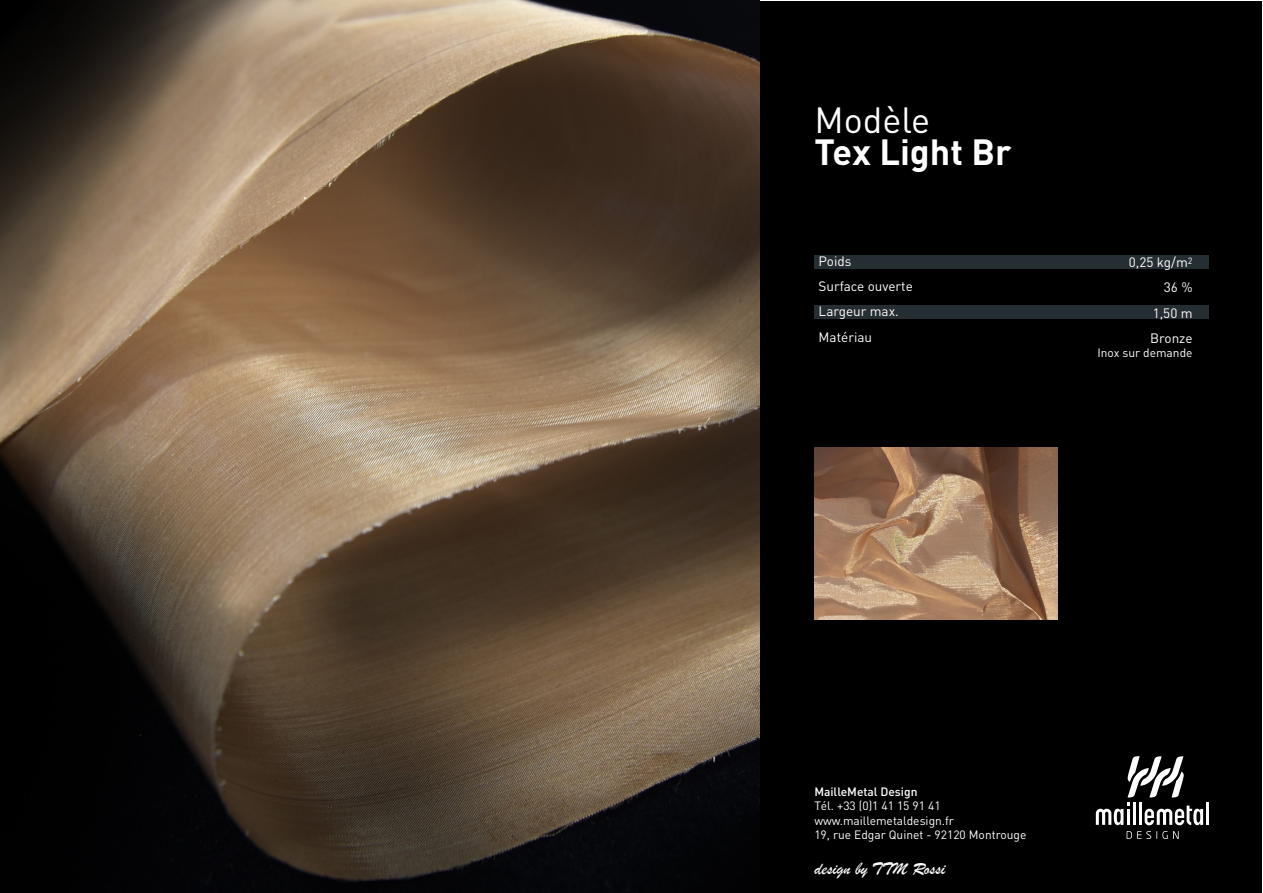
<style>
.page{position:relative;width:1263px;height:893px;background:#fff}
.page>*{position:absolute;margin:0;border:0;box-sizing:border-box;transform-origin:0 0}
.t1{font:700 36px "DIN";color:#fff}
.t2{font:36px "DIN";color:#fff}
.t3{font:18px "Brush Script";color:#fff}
.t4{font:13.5px "DIN";color:#fff}
.t5{font:12px "DIN";color:#fff}
.t6{font:500 12px "DIN";color:#fff}
</style>
<div class="page">
<div style="left:1px;top:1px;width:1261px;height:891px;background:#000001"></div>
<hr style="left:1206px;top:803px;width:3px;height:22px;background:#fff">
<svg style="left:1096px;top:756px;width:107px;height:69px"></svg>
<svg style="left:1126px;top:831px;width:52px;height:8px"></svg>
<img style="left:1px;top:0;width:758px;height:893px">
<img style="left:814px;top:447px;width:244px;height:172px">
<div style="left:814px;top:255px;width:395px;height:14px;background:#252e33"></div>
<div style="left:814px;top:305px;width:395px;height:14px;background:#252e33"></div>
<p class="t2" style="left:814px;top:97px;width:118px">Modèle</p>
<p class="t1" style="left:814px;top:129px;width:199px">Tex Light Br</p>
<p class="t4" style="left:819px;top:253px;width:34px">Poids</p>
<p class="t4" style="left:819px;top:278px;width:96px">Surface ouverte</p>
<p class="t4" style="left:819px;top:303px;width:82px">Largeur max.</p>
<p class="t4" style="left:819px;top:328px;width:55px">Matériau</p>
<p class="t4" style="left:1129px;top:254px;width:65px">0,25 kg/m<sup>2</sup></p>
<p class="t4" style="left:1164px;top:279px;width:30px">36 %</p>
<p class="t4" style="left:1153px;top:304px;width:41px">1,50 m</p>
<p class="t4" style="left:1150px;top:330px;width:44px">Bronze</p>
<p class="t5" style="left:1097px;top:346px;width:97px">Inox sur demande</p>
<p class="t6" style="left:814px;top:784px;width:105px">MailleMetal Design</p>
<p class="t5" style="left:814px;top:798px;width:128px">Tél. +33 (0)1 41 15 91 41</p>
<p class="t5" style="left:814px;top:813px;width:141px">www.maillemetaldesign.fr</p>
<p class="t5" style="left:814px;top:827px;width:213px">19, rue Edgar Quinet - 92120 Montrouge</p>
<p class="t3" style="left:814px;top:857px;width:132px">design by TTM Rossi</p>
</div>
